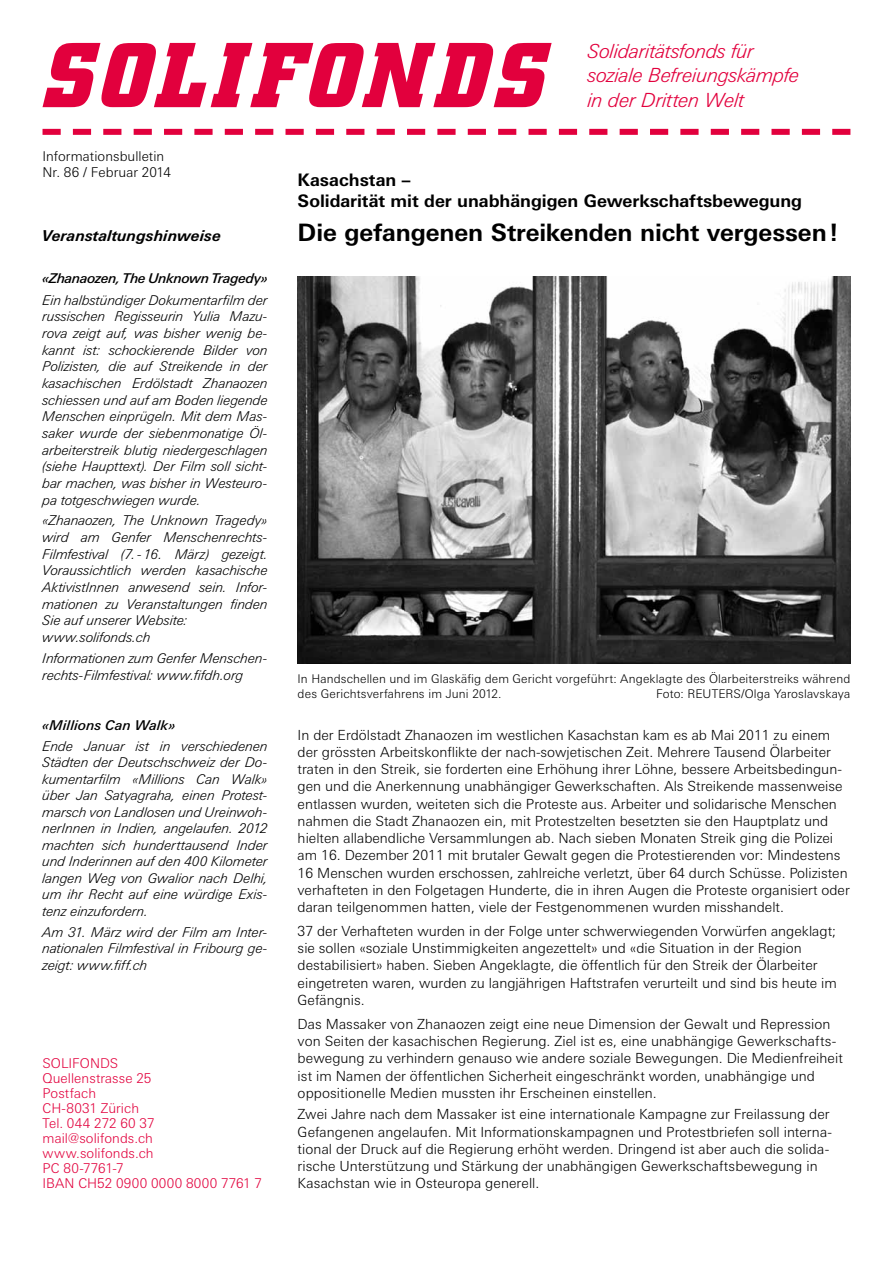
<style>
.page{position:relative;width:893px;height:1263px;background:#fff}
.page>*{position:absolute;margin:0;border:0;box-sizing:border-box;transform-origin:0 0}
.t1{font:700 24px "Linotype Univers Basic";letter-spacing:-.005em;color:#000}
.t2{font:italic 300 19.5px/24.5px "Linotype Univers Basic";letter-spacing:-.01em;color:#e2003d}
.t3{font:700 17.25px/21px "Linotype Univers Basic";letter-spacing:-.005em;color:#000}
.t4{font:italic 700 15px "Linotype Univers Basic";color:#000}
.t5{font:300 13.95px/17.2px "Linotype Univers Basic";color:#000}
.t6{font:italic 300 13.5px/16.6px "Linotype Univers Basic";color:#000;text-align:justify}
.t7{font:300 13.5px/15px "Linotype Univers Basic";letter-spacing:.005em;color:#e2003d}
.t8{font:300 13.5px/16.2px "Linotype Univers Basic";letter-spacing:.005em;color:#000}
.t9{font:italic 500 13.5px "Linotype Univers Basic";letter-spacing:-.025em;color:#000}
.t10{font:italic 500 13.5px "Linotype Univers Basic";letter-spacing:.005em;color:#000}
.t11{font:300 12px/15px "Linotype Univers Basic";letter-spacing:.01em;color:#000}
</style>
<div class="page">
<svg style="left:43px;top:43px;width:509px;height:64px"></svg>
<svg style="left:43px;top:129px;width:807px;height:6px"></svg>
<img style="left:298px;top:277px;width:552px;height:386px">
<p class="t8" style="left:43px;top:148px;width:130px">Informationsbulletin<br>Nr. 86 / Februar 2014</p>
<p class="t4" style="left:43px;top:226px;width:180px">Veranstaltungshinweise</p>
<p class="t9" style="left:43px;top:270px;width:227px">«Zhanaozen, The Unknown Tragedy»</p>
<p class="t6" style="left:43px;top:292px;width:227px">Ein halbstündiger Dokumentarfilm der russischen Regisseurin Yulia Mazu&shy;rova zeigt auf, was bisher wenig be&shy;kannt ist: schockierende Bilder von Polizisten, die auf Streikende in der kasachischen Erdölstadt Zhanaozen schiessen und auf am Boden liegende Menschen einprügeln. Mit dem Mas&shy;saker wurde der siebenmonatige Öl&shy;arbeiterstreik blutig niedergeschlagen (siehe Haupttext). Der Film soll sicht&shy;bar machen, was bisher in Westeuro&shy;pa totgeschwiegen wurde.</p>
<p class="t6" style="left:43px;top:512px;width:227px;text-align:left">«Zhanaozen, The Unknown Tragedy» wird am Genfer Menschenrechts-<br>Filmfestival (7.-16. März) gezeigt.<br>Voraussichtlich werden kasachische<br>AktivistInnen anwesend sein. Infor&shy;mationen zu Veranstaltungen finden<br>Sie auf unserer Website: www.solifonds.ch</p>
<p class="t6" style="left:43px;top:650px;width:227px">Informationen zum Genfer Menschen&shy;rechts-Filmfestival: www.fifdh.org</p>
<p class="t10" style="left:43px;top:717px;width:134px">«Millions Can Walk»</p>
<p class="t6" style="left:43px;top:738px;width:227px">Ende Januar ist in verschiedenen Städten der Deutschschweiz der Do&shy;kumentarfilm «Millions Can Walk» über Jan Satyagraha, einen Protest&shy;marsch von Landlosen und Ureinwoh&shy;nerInnen in Indien, angelaufen. 2012 machten sich hunderttausend Inder und Inderinnen auf den 400 Kilometer langen Weg von Gwalior nach Delhi, um ihr Recht auf eine würdige Exis&shy;tenz einzufordern.</p>
<p class="t6" style="left:43px;top:923px;width:227px">Am 31. März wird der Film am Inter&shy;nationalen Filmfestival in Fribourg ge&shy;zeigt: www.fiff.ch</p>
<p class="t7" style="left:43px;top:1055px;width:221px">SOLIFONDS<br>Quellenstrasse 25<br>Postfach<br>CH-8031 Zürich<br>Tel. 044 272 60 37 mail@solifonds.ch www.solifonds.ch<br>PC 80-7761-7<br>IBAN CH52 0900 0000 8000 7761 7</p>
<h2 class="t2" style="left:588px;top:38px;width:213px">Solidaritätsfonds für soziale Befreiungskämpfe in der Dritten Welt</h2>
<p class="t3" style="left:298px;top:169px;width:506px">Kasachstan –<br>Solidarität mit der unabhängigen Gewerkschaftsbewegung</p>
<h1 class="t1" style="left:298px;top:218px;width:542px">Die gefangenen Streikenden nicht vergessen!</h1>
<p class="t11" style="left:298px;top:671px;width:554px">In Handschellen und im Glaskäfig dem Gericht vorgeführt: Angeklagte des Ölarbeiterstreiks während des Gerichtsverfahrens im Juni 2012.</p>
<p class="t11" style="left:656px;top:686px;width:196px">Foto: REUTERS/Olga Yaroslavskaya</p>
<p class="t5" style="left:298px;top:726px;width:554px">In der Erdölstadt Zhanaozen im westlichen Kasachstan kam es ab Mai 2011 zu einem der grössten Arbeitskonflikte der nach-sowjetischen Zeit. Mehrere Tausend Ölarbeiter traten in den Streik, sie forderten eine Erhöhung ihrer Löhne, bessere Arbeitsbedingun&shy;gen und die Anerkennung unabhängiger Gewerkschaften. Als Streikende massenweise entlassen wurden, weiteten sich die Proteste aus. Arbeiter und solidarische Menschen nahmen die Stadt Zhanaozen ein, mit Protestzelten besetzten sie den Hauptplatz und hielten allabendliche Versammlungen ab. Nach sieben Monaten Streik ging die Polizei am 16. Dezember 2011 mit brutaler Gewalt gegen die Protestierenden vor: Mindestens 16 Menschen wurden erschossen, zahlreiche verletzt, über 64 durch Schüsse. Polizisten verhafteten in den Folgetagen Hunderte, die in ihren Augen die Proteste organisiert oder daran teilgenommen hatten, viele der Festgenommenen wurden misshandelt.</p>
<p class="t5" style="left:298px;top:922px;width:541px">37 der Verhafteten wurden in der Folge unter schwerwiegenden Vorwürfen angeklagt; sie sollen «soziale Unstimmigkeiten angezettelt» und «die Situation in der Region destabilisiert» haben. Sieben Angeklagte, die öffentlich für den Streik der Ölarbeiter eingetreten waren, wurden zu langjährigen Haftstrafen verurteilt und sind bis heute im Gefängnis.</p>
<p class="t5" style="left:298px;top:1015px;width:547px">Das Massaker von Zhanaozen zeigt eine neue Dimension der Gewalt und Repression von Seiten der kasachischen Regierung. Ziel ist es, eine unabhängige Gewerkschafts&shy;bewegung zu verhindern genauso wie andere soziale Bewegungen. Die Medienfreiheit ist im Namen der öffentlichen Sicherheit eingeschränkt worden, unabhängige und oppositionelle Medien mussten ihr Erscheinen einstellen.</p>
<p class="t5" style="left:298px;top:1105px;width:536px">Zwei Jahre nach dem Massaker ist eine internationale Kampagne zur Freilassung der Gefangenen angelaufen. Mit Informationskampagnen und Protestbriefen soll interna&shy;tional der Druck auf die Regierung erhöht werden. Dringend ist aber auch die solida&shy;rische Unterstützung und Stärkung der unabhängigen Gewerkschaftsbewegung in Kasachstan wie in Osteuropa generell.</p>
</div>
